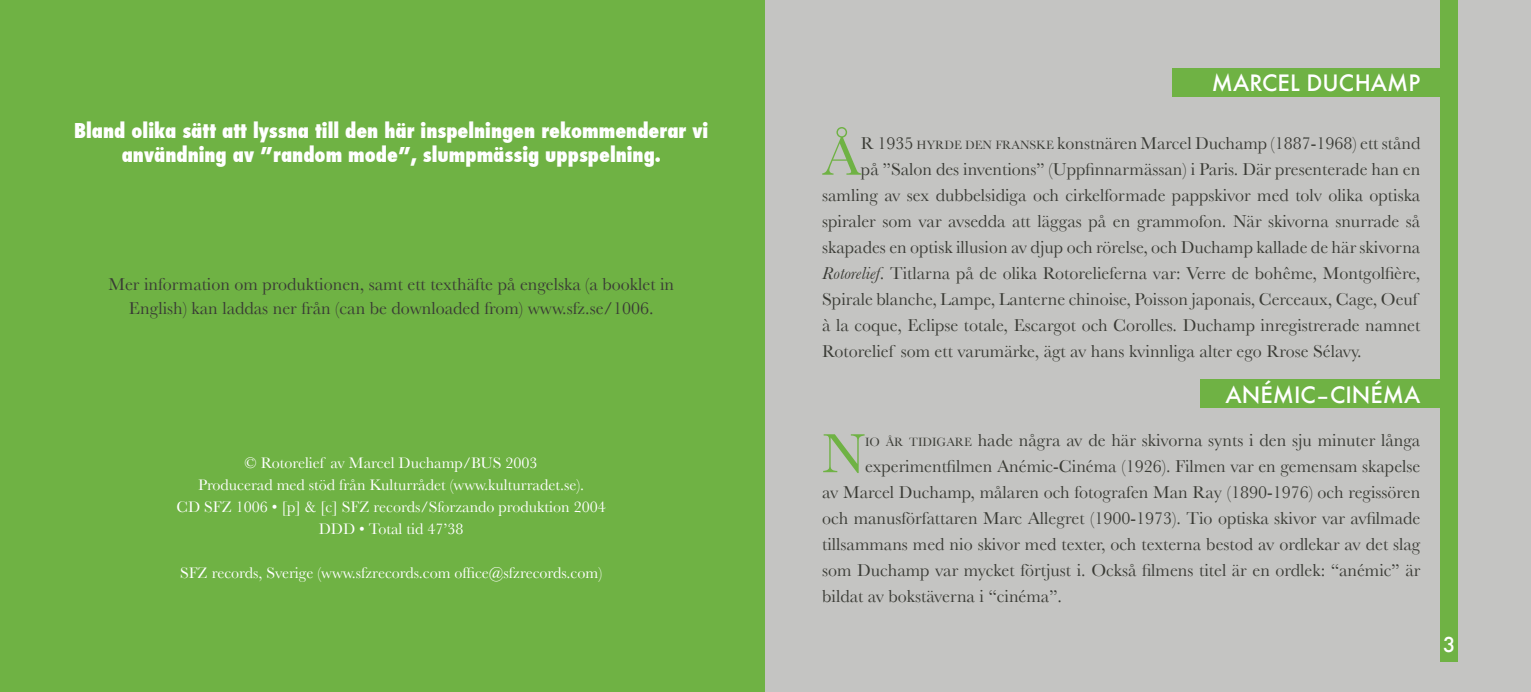
<style>
.page{position:relative;width:1531px;height:692px;background:#6fb244}
.page>*{position:absolute;margin:0;border:0;box-sizing:border-box;transform-origin:0 0}
.t1{font:57.2px "Baskerville";color:#6fb244}
.t2{font:500 22px "Futura";color:#fff}
.t3{font:800 condensed 20px/24px "Futura";color:#fff;text-align:center}
.t4{font:500 20px "Futura";color:#fff}
.t5{font:18px "Baskerville";color:#3a3b35}
.t6{font:16px "Baskerville";color:#fff}
.s1{font-size:12.6px}
.s2{font-style:italic}
</style>
<div class="page">
<div style="left:765px;top:0;width:766px;height:692px;background:#c4c4c2"></div>
<div style="left:1172px;top:69px;width:285px;height:28px;background:#6fb244"></div>
<div style="left:1200px;top:379px;width:257px;height:28px;background:#6fb244"></div>
<div style="left:1440px;top:0;width:17px;height:661px;background:#6fb244"></div>
<p class="t3" style="left:74px;top:119px;width:635px">Bland olika sätt att lyssna till den här inspelningen rekommenderar vi användning av ”random mode”, slumpmässig uppspelning.</p>
<p class="t5" style="left:108px;top:274px;width:567px">Mer information om produktionen, samt ett texthäfte på engelska (a booklet in</p>
<p class="t5" style="left:129px;top:298px;width:526px">English) kan laddas ner från (can be downloaded from) www.sfz.se/1006.</p>
<p class="t6" style="left:245px;top:453px;width:294px">© Rotorelief av Marcel Duchamp/BUS 2003</p>
<p class="t6" style="left:198px;top:475px;width:388px">Producerad med stöd från Kulturrådet (www.kulturradet.se).</p>
<p class="t6" style="left:177px;top:497px;width:431px">CD SFZ 1006 • [p] &amp; [c] SFZ records/Sforzando produktion 2004</p>
<p class="t6" style="left:319px;top:519px;width:146px">DDD • Total tid 47’38</p>
<p class="t6" style="left:180px;top:563px;width:423px">SFZ records, Sverige (www.sfzrecords.com office@sfzrecords.com)</p>
<p class="t2" style="left:1212px;top:68px;width:210px">MARCEL DUCHAMP</p>
<p class="t1" style="left:822px;top:122px;width:40px">Å</p>
<p class="t5" style="left:861px;top:132px;width:561px">R 1935 <span class="s1">HYRDE DEN FRANSKE</span> konstnären Marcel Duchamp (1887-1968) ett stånd</p>
<p class="t5" style="left:861px;top:158px;width:561px">på ”Salon des inventions” (Uppfinnarmässan) i Paris. Där presenterade han en</p>
<p class="t5" style="left:822px;top:184px;width:600px">samling av sex dubbelsidiga och cirkelformade pappskivor med tolv olika optiska</p>
<p class="t5" style="left:822px;top:210px;width:600px">spiraler som var avsedda att läggas på en grammofon. När skivorna snurrade så</p>
<p class="t5" style="left:822px;top:236px;width:600px">skapades en optisk illusion av djup och rörelse, och Duchamp kallade de här skivorna</p>
<p class="t5" style="left:822px;top:262px;width:600px"><span class="s2">Rotorelief</span>. Titlarna på de olika Rotorelieferna var: Verre de bohême, Montgolfière,</p>
<p class="t5" style="left:822px;top:288px;width:597px">Spirale blanche, Lampe, Lanterne chinoise, Poisson japonais, Cerceaux, Cage, Oeuf</p>
<p class="t5" style="left:822px;top:314px;width:600px">à la coque, Eclipse totale, Escargot och Corolles. Duchamp inregistrerade namnet</p>
<p class="t5" style="left:822px;top:340px;width:541px">Rotorelief som ett varumärke, ägt av hans kvinnliga alter ego Rrose Sélavy.</p>
<p class="t2" style="left:1225px;top:379px;width:196px">ANÉMIC–CINÉMA</p>
<p class="t1" style="left:822px;top:420px;width:44px">N</p>
<p class="t5" style="left:865px;top:430px;width:557px"><span class="s1">IO ÅR TIDIGARE</span> hade några av de här skivorna synts i den sju minuter långa</p>
<p class="t5" style="left:865px;top:456px;width:557px">experimentfilmen Anémic-Cinéma (1926). Filmen var en gemensam skapelse</p>
<p class="t5" style="left:822px;top:482px;width:600px">av Marcel Duchamp, målaren och fotografen Man Ray (1890-1976) och regissören</p>
<p class="t5" style="left:822px;top:508px;width:600px">och manusförfattaren Marc Allegret (1900-1973). Tio optiska skivor var avfilmade</p>
<p class="t5" style="left:822px;top:534px;width:600px">tillsammans med nio skivor med texter, och texterna bestod av ordlekar av det slag</p>
<p class="t5" style="left:822px;top:560px;width:600px">som Duchamp var mycket förtjust i. Också filmens titel är en ordlek: “anémic” är</p>
<p class="t5" style="left:822px;top:586px;width:241px">bildat av bokstäverna i “cinéma”.</p>
<p class="t4" style="left:1443px;top:631px;width:14px">3</p>
</div>
